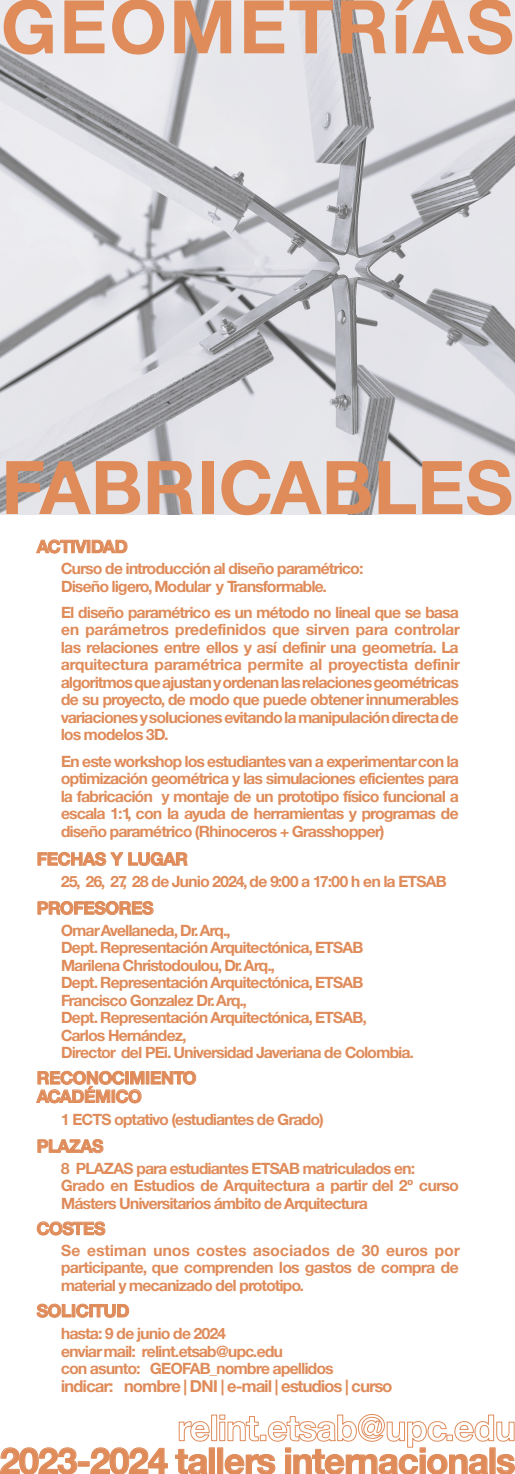
<style>
.page{position:relative;width:515px;height:1474px;background:#fff}
.page>*{position:absolute;margin:0;border:0;box-sizing:border-box;transform-origin:0 0}
.t1{font:700 70px "BMW Helvetica";letter-spacing:-.025em;color:#df8b5a}
.t2{font:700 70px "BMW Helvetica";letter-spacing:.005em;color:#df8b5a}
.t3{font:700 34.48px "BMW Helvetica";letter-spacing:-.05em;color:#df8b5a}
.t4{font:700 16.62px/18.4px "BMW Helvetica";letter-spacing:-.05em;color:#df8b5a}
.t5{font:700 15.75px "BMW Helvetica";letter-spacing:-.075em;color:#df8b5a}
.t6{font:700 14.88px/17.5px "BMW Helvetica";letter-spacing:-.075em;color:#df8b5a}
</style>
<div class="page">
<img style="left:0;top:0;width:515px;height:515px">
<svg style="left:36px;top:539px;width:92px;height:15px"></svg>
<svg style="left:37px;top:852px;width:151px;height:14px"></svg>
<svg style="left:37px;top:901px;width:117px;height:14px"></svg>
<svg style="left:36px;top:1070px;width:160px;height:33px"></svg>
<svg style="left:37px;top:1139px;width:67px;height:14px"></svg>
<svg style="left:36px;top:1221px;width:70px;height:14px"></svg>
<svg style="left:36px;top:1303px;width:93px;height:15px"></svg>
<svg style="left:178px;top:1421px;width:32px;height:20px"></svg>
<div style="left:211px;top:1414px;width:6px;height:26px;border:1px solid #df8b5a"></div>
<svg style="left:0;top:1447px;width:78px;height:26px"></svg>
<div style="left:78px;top:1461px;width:12px;height:5px;border:1px solid #df8b5a"></div>
<svg style="left:90px;top:1447px;width:78px;height:26px"></svg>
<svg style="left:175px;top:1448px;width:33px;height:25px"></svg>
<div style="left:209px;top:1447px;width:6px;height:26px;border:1px solid #df8b5a"></div>
<div style="left:217px;top:1447px;width:6px;height:26px;border:1px solid #df8b5a"></div>
<svg style="left:219px;top:1414px;width:296px;height:59px"></svg>
<h1 class="t2" style="left:0;top:-19px;width:516px">GEOMETRíAS</h1>
<h1 class="t1" style="left:0;top:442px;width:515px">FABRICABLES</h1>
<p class="t4" style="left:36px;top:537px;width:93px">ACTIVIDAD</p>
<p class="t6" style="left:61px;top:559px;width:304px">Curso de introducción al diseño paramétrico:<br>Diseño ligero, Modular y Transformable.</p>
<p class="t6" style="left:61px;top:603px;width:401px;text-align:justify">El diseño paramétrico es un método no lineal que se basa en parámetros predefinidos que sirven para controlar las relaciones entre ellos y así definir una geometría. La arquitectura paramétrica permite al proyectista definir algoritmos que ajustan y ordenan las relaciones geométricas de su proyecto, de modo que puede obtener innumerables variaciones y soluciones evitando la manipulación directa de los modelos 3D.</p>
<p class="t6" style="left:61px;top:752px;width:400px;text-align:justify">En este workshop los estudiantes van a experimentarcon la optimización geométrica y las simulaciones eficientes para la fabricación y montaje de un prototipo físico funcional a escala 1:1, con la ayuda de herramientas y programas de diseño paramétrico (Rhinoceros + Grasshopper)</p>
<p class="t6" style="left:61px;top:872px;width:388px">25, 26, 27, 28 de Junio 2024, de 9:00 a 17:00 h en la ETSAB</p>
<p class="t6" style="left:61px;top:920px;width:355px">OmarAvellaneda, Dr.Arq.,<br>Dept. Representación Arquitectónica, ETSAB Marilena Christodoulou, Dr.Arq.,<br>Dept. Representación Arquitectónica, ETSAB Francisco Gonzalez Dr.Arq.,<br>Dept. Representación Arquitectónica, ETSAB, Carlos Hernández,<br>Director del PEi. Universidad Javeriana de Colombia.</p>
<p class="t4" style="left:36px;top:849px;width:153px">FECHAS Y LUGAR</p>
<p class="t4" style="left:36px;top:898px;width:119px">PROFESORES</p>
<p class="t4" style="left:36px;top:1068px;width:162px">RECONOCIMIENTO<br>ACADÉMICO</p>
<p class="t4" style="left:36px;top:1136px;width:69px">PLAZAS</p>
<p class="t6" style="left:61px;top:1110px;width:264px">1 ECTS optativo (estudiantes de Grado)</p>
<p class="t6" style="left:61px;top:1158px;width:400px">8 PLAZAS para estudiantes ETSAB matriculados en:<br>Grado en Estudios de Arquitectura a partir del 2º curso<br>Másters Universitarios ámbito de Arquitectura</p>
<p class="t6" style="left:61px;top:1241px;width:400px;text-align:justify">Se estiman unos costes asociados de 30 euros por participante, que comprenden los gastos de compra de material y mecanizado del prototipo.</p>
<p class="t6" style="left:61px;top:1324px;width:274px">hasta: 9 de junio de 2024<br>enviar mail: relint.etsab@upc.edu<br>con asunto: GEOFAB_nombre apellidos</p>
<p class="t5" style="left:61px;top:1375px;width:333px">indicar: nombre | DNI | e-mail | estudios | curso</p>
<p class="t4" style="left:36px;top:1218px;width:71px">COSTES</p>
<p class="t4" style="left:36px;top:1301px;width:95px">SOLICITUD</p>
<h2 class="t3" style="left:-1px;top:1438px;width:518px">2023-2024 tallers internacionals</h2>
</div>
